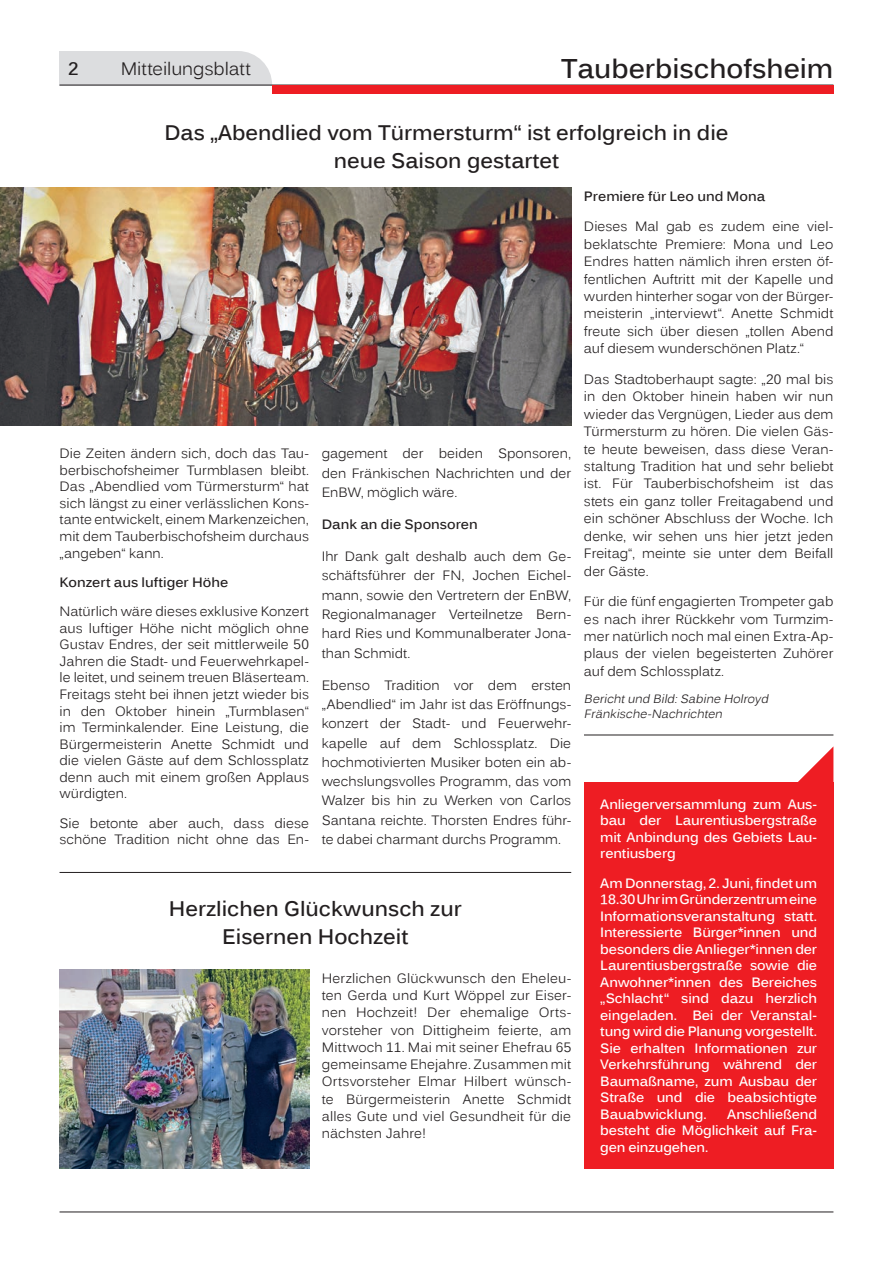
<style>
.page{position:relative;width:893px;height:1263px;background:#fff}
.page>*{position:absolute;margin:0;border:0;box-sizing:border-box;transform-origin:0 0}
.t1{font:700 27px "Kalinga";color:#231f20}
.t2{font:700 21px/28.5px "Kalinga";color:#231f20;text-align:center}
.t3{font:18px "Kalinga";letter-spacing:-.005em;color:#231f20}
.t4{font:700 18px "Kalinga";color:#231f20}
.t5{font:13.5px/17.4px "Kalinga";color:#231f20;text-align:justify}
.t6{font:700 13.5px/16.5px "Kalinga";letter-spacing:-.01em;color:#fff;text-align:justify}
.t7{font:700 13.5px "Kalinga";color:#231f20}
.t8{font:italic 12px/14.4px "Kalinga";color:#231f20}
</style>
<div class="page">
<hr style="left:60px;top:1211px;width:773px;height:1px;background:#231f20">
<svg style="left:60px;top:51px;width:773px;height:43px"></svg>
<hr style="left:60px;top:872px;width:511px;height:1px;background:#231f20">
<hr style="left:584px;top:735px;width:249px;height:1px;background:#231f20">
<img style="left:0;top:187px;width:571px;height:238px">
<img style="left:60px;top:969px;width:249px;height:200px">
<div style="left:584px;top:782px;width:249px;height:387px;background:#ee1d23"></div>
<svg style="left:798px;top:747px;width:35px;height:35px"></svg>
<h3 class="t4" style="left:68px;top:57px;width:12px">2</h3>
<h3 class="t3" style="left:121px;top:57px;width:132px">Mitteilungsblatt</h3>
<h1 class="t1" style="left:561px;top:51px;width:274px">Tauberbischofsheim</h1>
<h2 class="t2" style="left:164px;top:120px;width:565px">Das „Abendlied vom Türmersturm“ ist erfolgreich in die neue Saison gestartet</h2>
<p class="t5" style="left:60px;top:446px;width:251px;line-height:16.5px">Die Zeiten ändern sich, doch das Tau&shy;berbischofsheimer Turmblasen bleibt.<br>Das „Abendlied vom Türmersturm“ hat sich längst zu einer verlässlichen Kons&shy;tante entwickelt, einem Markenzeichen, mit dem Tauberbischofsheim durchaus „angeben“ kann.</p>
<p class="t7" style="left:60px;top:573px;width:170px">Konzert aus luftiger Höhe</p>
<p class="t5" style="left:60px;top:604px;width:251px;line-height:16.5px">Natürlich wäre dieses exklusive Konzert aus luftiger Höhe nicht möglich ohne Gustav Endres, der seit mittlerweile 50<br>Jahren die Stadt- und Feuerwehrkapel&shy;le leitet, und seinem treuen Bläserteam.<br>Freitags steht bei ihnen jetzt wieder bis in den Oktober hinein „Turmblasen“ im Terminkalender. Eine Leistung, die Bürgermeisterin Anette Schmidt und die vielen Gäste auf dem Schlossplatz denn auch mit einem großen Applaus würdigten.</p>
<p class="t5" style="left:60px;top:816px;width:251px;line-height:16.5px">Sie betonte aber auch, dass diese schöne Tradition nicht ohne das En-</p>
<p class="t5" style="left:322px;top:445px;width:251px;line-height:19.4px">gagement der beiden Sponsoren, den Fränkischen Nachrichten und der EnBW, möglich wäre.</p>
<p class="t7" style="left:322px;top:515px;width:157px">Dank an die Sponsoren</p>
<p class="t5" style="left:322px;top:548px;width:251px;line-height:19.4px">Ihr Dank galt deshalb auch dem Ge&shy;schäftsführer der FN, Jochen Eichel&shy;mann, sowie den Vertretern der EnBW, Regionalmanager Verteilnetze Bern&shy;hard Ries und Kommunalberater Jona&shy;than Schmidt.</p>
<p class="t5" style="left:322px;top:676px;width:251px;line-height:19.4px">Ebenso Tradition vor dem ersten „Abendlied“ im Jahr ist das Eröffnungs&shy;konzert der Stadt- und Feuerwehr&shy;kapelle auf dem Schlossplatz. Die hochmotivierten Musiker boten ein ab&shy;wechslungsvolles Programm, das vom Walzer bis hin zu Werken von Carlos Santana reichte. Thorsten Endres führ&shy;te dabei charmant durchs Programm.</p>
<h2 class="t2" style="left:169px;top:896px;width:294px">Herzlichen Glückwunsch zur<br>Eisernen Hochzeit</h2>
<p class="t5" style="left:322px;top:971px;width:251px">Herzlichen Glückwunsch den Eheleu&shy;ten Gerda und Kurt Wöppel zur Eiser&shy;nen Hochzeit! Der ehemalige Orts&shy;vorsteher von Dittigheim feierte, am Mittwoch 11. Mai mit seiner Ehefrau 65 gemeinsame Ehejahre. Zusammen mit Ortsvorsteher Elmar Hilbert wünsch&shy;te Bürgermeisterin Anette Schmidt alles Gute und viel Gesundheit für die nächsten Jahre!</p>
<p class="t7" style="left:584px;top:187px;width:183px">Premiere für Leo und Mona</p>
<p class="t5" style="left:584px;top:219px;width:251px">Dieses Mal gab es zudem eine viel&shy;beklatschte Premiere: Mona und Leo Endres hatten nämlich ihren ersten öf&shy;fentlichen Auftritt mit der Kapelle und wurden hinterher sogar von der Bürger&shy;meisterin „interviewt“. Anette Schmidt freute sich über diesen „tollen Abend auf diesem wunderschönen Platz.“</p>
<p class="t5" style="left:584px;top:371px;width:251px">Das Stadtoberhaupt sagte: „20 mal bis in den Oktober hinein haben wir nun wieder das Vergnügen, Lieder aus dem Türmersturm zu hören. Die vielen Gäs&shy;te heute beweisen, dass diese Veran&shy;staltung Tradition hat und sehr beliebt ist. Für Tauberbischofsheim ist das stets ein ganz toller Freitagabend und ein schöner Abschluss der Woche. Ich denke, wir sehen uns hier jetzt jeden Freitag“, meinte sie unter dem Beifall der Gäste.</p>
<p class="t5" style="left:584px;top:594px;width:251px">Für die fünf engagierten Trompeter gab es nach ihrer Rückkehr vom Turmzim&shy;mer natürlich noch mal einen Extra-Ap&shy;plaus der vielen begeisterten Zuhörer auf dem Schlossplatz.</p>
<p class="t8" style="left:584px;top:693px;width:189px">Berichtund Bild:Sabine Holroyd<br>Fränkische-Nachrichten</p>
<p class="t6" style="left:600px;top:797px;width:218px">Anliegerversammlung zum Aus&shy;bau der Laurentiusbergstraße mit Anbindung des Gebiets Lau&shy;rentiusberg</p>
<p class="t6" style="left:600px;top:876px;width:218px">Am Donnerstag, 2. Juni, findet um 18.30 Uhr im Gründerzentrum eine Informationsveranstaltung statt.<br>Interessierte Bürger*innen und besonders die Anlieger*innen der Laurentiusbergstraße sowie die Anwohner*innen des Bereiches „Schlacht“ sind dazu herzlich eingeladen. Bei der Veranstal&shy;tung wird die Planung vorgestellt.<br>Sie erhalten Informationen zur Verkehrsführung während der Baumaßname, zum Ausbau der Straße und die beabsichtigte Bauabwicklung.</p>
<p class="t6" style="left:600px;top:1107px;width:218px;text-indent:127px">Anschließend besteht die Möglichkeit auf Fra&shy;gen einzugehen.</p>
</div>
